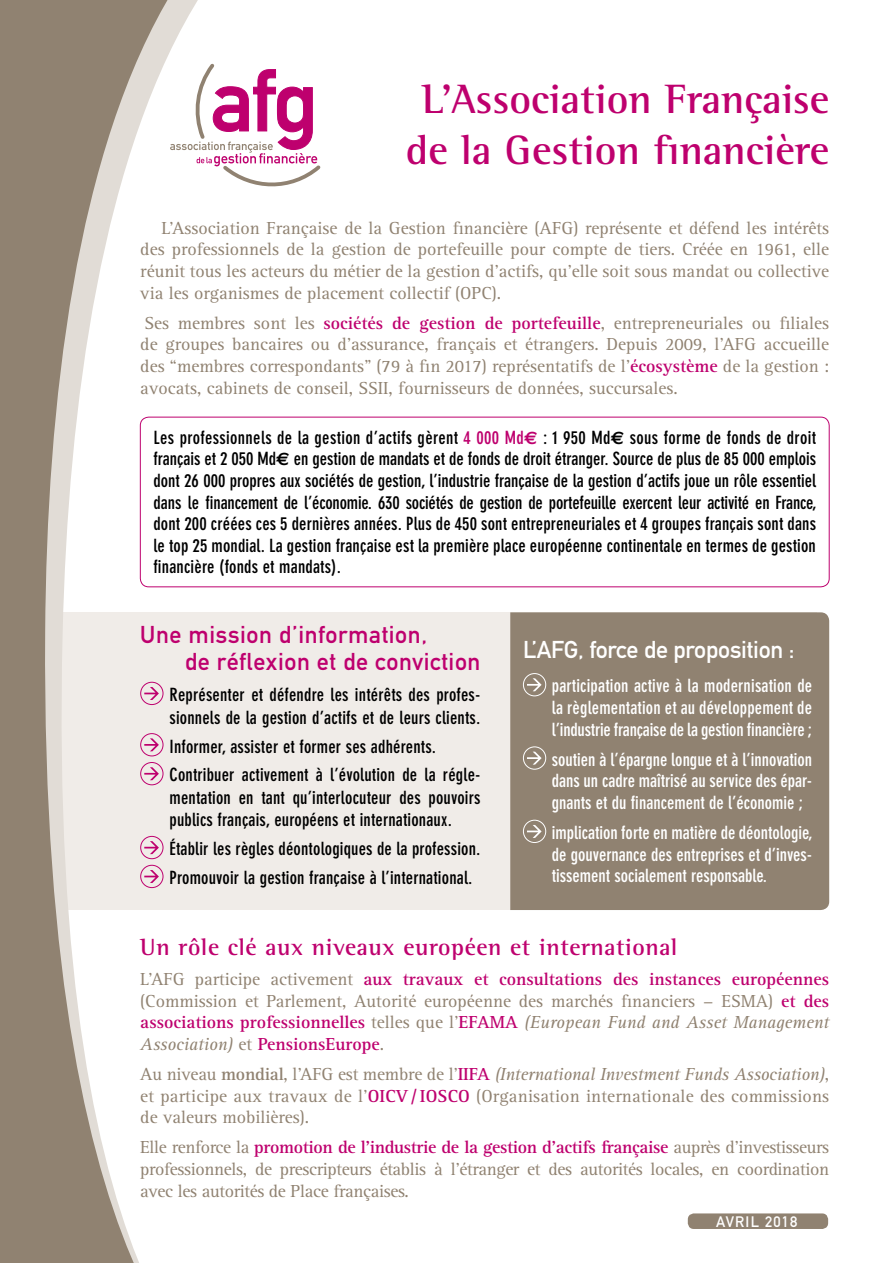
<style>
.page{position:relative;width:893px;height:1263px;background:#fff}
.page>*{position:absolute;margin:0;border:0;box-sizing:border-box;transform-origin:0 0}
.t1{font:700 42px/51px "Rotis Semi Serif";color:#be006e;text-align:center}
.t2{font:24px/27px "DIN Mittelschrift";letter-spacing:.025em;color:#be006e}
.t3{font:700 24px "Rotis Semi Serif";letter-spacing:.025em;color:#be006e}
.t4{font:24px "DIN Mittelschrift";letter-spacing:-.01em;color:#fff}
.t5{font:18px/21.6px "Rotis Serif";color:#908271;text-align:justify}
.t6{font:700 condensed 18px/21.6px "DIN Neuzeit Grotesk";letter-spacing:.01em;color:#000}
.t7{font:700 condensed 18px/21.6px "DIN Neuzeit Grotesk";color:#fff;text-align:justify}
.t8{font:15px "DIN Mittelschrift";letter-spacing:.08em;color:#fff}
.s1{font-weight:700;color:#be006e}
.s2{color:#be006e}
.s3{font-family:"Euro Sans";font-stretch:normal;color:#be006e}
.s4{font-family:"Euro Sans";font-stretch:normal}
.s5{font-style:italic}
.s6{font-weight:700}
</style>
<div class="page">
<div style="left:36px;top:612px;width:780px;height:298px;background:#f0ece8"></div>
<div style="left:140px;top:417px;width:690px;height:170px;border:1px solid #be006e;border-radius:9px"></div>
<div style="left:510px;top:612px;width:319px;height:298px;background:#908271"></div>
<svg style="left:527px;top:678px;width:15px;height:13px"></svg>
<div style="left:523px;top:673px;width:23px;height:23px;border:1px solid #fff;border-radius:50%"></div>
<svg style="left:527px;top:752px;width:15px;height:13px"></svg>
<div style="left:523px;top:746px;width:23px;height:23px;border:1px solid #fff;border-radius:50%"></div>
<svg style="left:527px;top:825px;width:15px;height:13px"></svg>
<div style="left:523px;top:820px;width:23px;height:23px;border:1px solid #fff;border-radius:50%"></div>
<div style="left:688px;top:1213px;width:140px;height:16px;background:#908271;border-radius:6px"></div>
<svg style="left:0;top:0;width:206px;height:1263px"></svg>
<svg style="left:170px;top:64px;width:150px;height:122px"></svg>
<h1 class="t1" style="left:406px;top:73px;width:425px">L’Association Française de la Gestion financière</h1>
<p class="t5" style="left:140px;top:218px;width:690px;text-indent:21px">L’Association Française de la Gestion financière (AFG) représente et défend les intérêts des professionnels de la gestion de portefeuille pour compte de tiers. Créée en 1961, elle réunit tous les acteurs du métier de la gestion d’actifs, qu’elle soit sous mandat ou collective via les organismes de placement collectif (OPC).</p>
<p class="t5" style="left:140px;top:312px;width:690px">Ses membres sont les <span class="s1">sociétés de gestion de portefeuille</span>, entrepreneuriales ou filiales de groupes bancaires ou d’assurance, français et étrangers. Depuis 2009, l’AFG accueille des “membres correspondants” (79 à fin 2017) représentatifs de l’<span class="s1">écosystème</span> de la gestion : avocats, cabinets de conseil, SSII, fournisseurs de données, succursales.</p>
<p class="t6" style="left:153px;top:427px;width:665px;text-align:justify">Les professionnels de la gestion d’actifs gèrent <span class="s2">4 000 Md</span><span class="s3">€</span> : 1 950 Md<span class="s4">€</span> sous forme de fonds de droit français et 2 050 Md<span class="s4">€</span> en gestion de mandats et de fonds de droit étranger. Source de plus de 85 000 emplois dont 26 000 propres aux sociétés de gestion, l’industrie française de la gestion d’actifs joue un rôle essentiel dans le financement de l’économie. 630 sociétés de gestion de portefeuille exercent leur activité en France, dont 200 créées ces 5 dernières années. Plus de 450 sont entrepreneuriales et 4 groupes français sont dans le top 25 mondial. La gestion française est la première place européenne continentale en termes de gestion financière (fonds et mandats).</p>
<h2 class="t2" style="left:185px;top:621px;width:297px;text-indent:-44px">Une mission d’information,<br>de réflexion et de conviction</h2>
<p class="t6" style="left:170px;top:684px;width:312px;line-height:22.5px">Représenter et défendre les intérêts des profes&shy;sionnels de la gestion d’actifs et de leurs clients.</p>
<p class="t6" style="left:170px;top:732px;width:312px;line-height:29px">Informer, assister et former ses adhérents.<br>Contribuer activement à l’évolution de la régle-</p>
<p class="t6" style="left:170px;top:786px;width:312px;line-height:22.5px">mentation en tant qu’interlocuteur des pouvoirs publics français, européens et internationaux.</p>
<p class="t6" style="left:170px;top:835px;width:312px;line-height:29px">Établir les règles déontologiques de la profession.<br>Promouvoir la gestion française à l’international.</p>
<h2 class="t4" style="left:523px;top:636px;width:273px">L’AFG, force de proposition :</h2>
<p class="t7" style="left:552px;top:675px;width:262px">participation active à la modernisation de la règlementation et au développement de l’industrie française de la gestion financière ;</p>
<p class="t7" style="left:552px;top:749px;width:262px">soutien à l’épargne longue et à l’innovation dans un cadre maîtrisé au service des épar&shy;gnants et du financement de l’économie ;</p>
<p class="t7" style="left:552px;top:822px;width:262px">implication forte en matière de déontologie, de gouvernance des entreprises et d’inves&shy;tissement socialement responsable.</p>
<h2 class="t3" style="left:140px;top:933px;width:539px">Un rôle clé aux niveaux européen et international</h2>
<p class="t5" style="left:140px;top:969px;width:690px">L’AFG participe activement <span class="s1">aux travaux et consultations des instances européennes </span>(Commission et Parlement, Autorité européenne des marchés financiers − ESMA) <span class="s1">et des associations professionnelles</span> telles que l’<span class="s1">EFAMA</span> <span class="s5">(European Fund and Asset Management Association)</span> et <span class="s1">PensionsEurope</span>.</p>
<p class="t5" style="left:140px;top:1064px;width:690px">Au niveau <span class="s6">mondial</span>, l’AFG est membre de l’<span class="s1">IIFA</span> <span class="s5">(International Investment Funds Association)</span>, et participe aux travaux de l’<span class="s1">OICV/IOSCO</span> (Organisation internationale des commissions de valeurs mobilières).</p>
<p class="t5" style="left:140px;top:1137px;width:690px">Elle renforce la <span class="s1">promotion de l’industrie de la gestion d’actifs française</span> auprès d’investisseurs professionnels, de prescripteurs établis à l’étranger et des autorités locales, en coordination avec les autorités de Place françaises.</p>
<p class="t8" style="left:716px;top:1212px;width:83px">AVRIL 2018</p>
</div>
